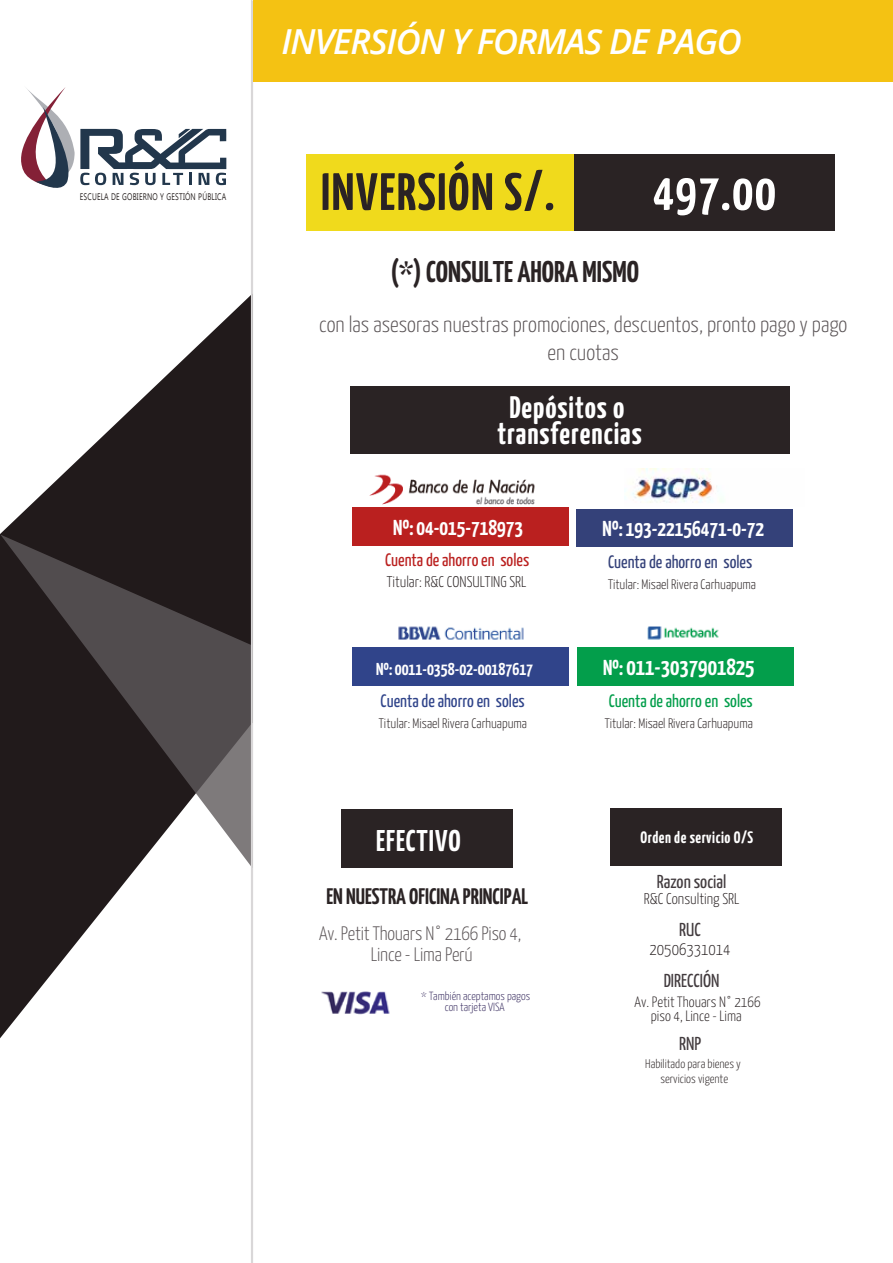
<style>
.page{position:relative;width:893px;height:1263px;background:#fff}
.page>*{position:absolute;margin:0;border:0;box-sizing:border-box;transform-origin:0 0}
.t1{font:700 52.5px "Yanone Kaffeesatz";letter-spacing:.03em;color:#2a2324}
.t2{font:700 52.5px "Yanone Kaffeesatz";color:#fff}
.t3{font:italic 600 34.5px "Open Sans";letter-spacing:-.03em;color:#fff}
.t4{font:700 31.05px/25.3px "Yanone Kaffeesatz";letter-spacing:.03em;color:#fff;text-align:center}
.t5{font:700 30px "Yanone Kaffeesatz";color:#2a2324}
.t6{font:700 30px "Yanone Kaffeesatz";letter-spacing:.03em;color:#fff}
.t7{font:700 23.4px "Yanone Kaffeesatz";color:#fff}
.t8{font:300 22.5px/28.5px "Yanone Kaffeesatz";color:#5a5456;text-align:center}
.t9{font:700 22.5px "Yanone Kaffeesatz";color:#2a2324}
.t10{font:700 21.6px "Yanone Kaffeesatz";color:#fff}
.t11{font:300 19.5px/21.1px "Yanone Kaffeesatz";letter-spacing:-.01em;color:#5a5456;text-align:center}
.t12{font:18.75px "Yanone Kaffeesatz";color:#423b3e}
.t13{font:18px "Yanone Kaffeesatz";color:#ba201f}
.t14{font:18px "Yanone Kaffeesatz";color:#344179}
.t15{font:18px "Yanone Kaffeesatz";color:#30448a}
.t16{font:18px "Yanone Kaffeesatz";color:#039e4b}
.t17{font:700 17.25px "Yanone Kaffeesatz";color:#fff}
.t18{font:300 16.8px "Yanone Kaffeesatz";color:#2a2324}
.t19{font:700 16.5px "Yanone Kaffeesatz";letter-spacing:.03em;color:#fff}
.t20{font:300 15.6px "Yanone Kaffeesatz";color:#2a2324}
.t21{font:300 15px/14.1px "Yanone Kaffeesatz";color:#2a2324;text-align:center}
.t22{font:300 13.8px "Yanone Kaffeesatz";color:#2a2324}
.t23{font:300 12.45px/15.5px "Yanone Kaffeesatz";color:#2a2324;text-align:center}
.t24{font:300 11.85px/11.1px "Yanone Kaffeesatz";color:#362a5d;text-align:center}
.t25{font:9.6px "Ebrima";letter-spacing:.03em;color:#2a2423;scale:.74 1}
.s1{font-size:21.6px}
</style>
<div class="page">
<hr style="left:252px;top:1px;width:1px;height:1262px;background:#d9d7d8">
<svg style="left:0;top:295px;width:251px;height:743px"></svg>
<svg style="left:0;top:535px;width:251px;height:333px;background:#3e3839"></svg>
<hr style="left:251px;top:0;width:1px;height:1263px;background:#d9d7d8">
<svg style="left:21px;top:87px;width:205px;height:101px"></svg>
<div style="left:253px;top:0;width:640px;height:81px;background:#f4c213"></div>
<div style="left:573px;top:154px;width:261px;height:77px;background:#2a2324"></div>
<div style="left:306px;top:154px;width:268px;height:77px;background:#f0da1c"></div>
<div style="left:342px;top:809px;width:171px;height:59px;background:#2a2324"></div>
<img style="left:321px;top:991px;width:69px;height:24px">
<div style="left:350px;top:386px;width:440px;height:68px;background:#2a2324"></div>
<img style="left:369px;top:474px;width:166px;height:31px">
<div style="left:352px;top:507px;width:217px;height:38px;background:#ba201f"></div>
<div style="left:576px;top:508px;width:217px;height:39px;background:#344179"></div>
<img style="left:632px;top:468px;width:85px;height:35px">
<div style="left:352px;top:647px;width:217px;height:39px;background:#30448a"></div>
<img style="left:398px;top:626px;width:126px;height:14px">
<div style="left:577px;top:647px;width:217px;height:39px;background:#039e4b"></div>
<img style="left:647px;top:626px;width:72px;height:14px">
<div style="left:611px;top:808px;width:171px;height:59px;background:#2a2324"></div>
<p class="t25" style="left:80px;top:190px;width:200px">ESCUELA DE GOBIERNO Y GESTIÓN PÚBLICA</p>
<h2 class="t3" style="left:281px;top:17px;width:462px">INVERSIÓN Y FORMAS DE PAGO</h2>
<h1 class="t1" style="left:321px;top:159px;width:235px">INVERSIÓN S/.</h1>
<h1 class="t2" style="left:653px;top:159px;width:125px">497.00</h1>
<h3 class="t5" style="left:390px;top:253px;width:250px">(*) CONSULTE AHORA MISMO</h3>
<h3 class="t8" style="left:319px;top:309px;width:530px">con las asesoras nuestras promociones, descuentos, pronto pago y pago en cuotas</h3>
<h3 class="t4" style="left:497px;top:395px;width:146px">Depósitos o transferencias</h3>
<h3 class="t10" style="left:393px;top:514px;width:132px">Nº: 04-015-718973</h3>
<p class="t20" style="left:387px;top:572px;width:141px">Titular: R&amp;C CONSULTING SRL</p>
<h3 class="t13" style="left:385px;top:549px;width:146px">Cuenta de ahorro en soles</h3>
<h3 class="t10" style="left:602px;top:515px;width:163px">Nº: 193-22156471-0-72</h3>
<h3 class="t14" style="left:608px;top:551px;width:146px">Cuenta de ahorro en soles</h3>
<p class="t22" style="left:608px;top:576px;width:150px">Titular: Misael Rivera Carhuapuma</p>
<p class="t17" style="left:376px;top:659px;width:159px">Nº: 0011-0358-02-00187617</p>
<h3 class="t7" style="left:603px;top:653px;width:153px"><span class="s1">Nº:</span> 011-3037901825</h3>
<h3 class="t15" style="left:381px;top:690px;width:146px">Cuenta de ahorro en soles</h3>
<p class="t22" style="left:379px;top:715px;width:150px">Titular: Misael Rivera Carhuapuma</p>
<h3 class="t16" style="left:609px;top:690px;width:146px">Cuenta de ahorro en soles</h3>
<p class="t22" style="left:605px;top:715px;width:150px">Titular: Misael Rivera Carhuapuma</p>
<h3 class="t6" style="left:376px;top:822px;width:86px">EFECTIVO</h3>
<h3 class="t9" style="left:326px;top:882px;width:203px">EN NUESTRA OFICINA PRINCIPAL</h3>
<h3 class="t11" style="left:319px;top:922px;width:204px">Av. Petit Thouars N° 2166 Piso 4,<br>Lince - Lima Perú</h3>
<p class="t24" style="left:421px;top:990px;width:110px">* También aceptamos pagos con tarjeta VISA</p>
<p class="t19" style="left:640px;top:827px;width:114px">Orden de servicio O/S</p>
<h3 class="t12" style="left:657px;top:870px;width:71px">Razon social</h3>
<p class="t20" style="left:644px;top:889px;width:97px">R&amp;C Consulting SRL</p>
<h3 class="t12" style="left:679px;top:918px;width:23px">RUC</h3>
<p class="t18" style="left:650px;top:938px;width:82px">20506331014</p>
<h3 class="t12" style="left:664px;top:969px;width:57px">DIRECCIÓN</h3>
<p class="t21" style="left:634px;top:994px;width:128px">Av. Petit Thouars N° 2166 piso 4, Lince - Lima</p>
<h3 class="t12" style="left:679px;top:1032px;width:24px">RNP</h3>
<p class="t23" style="left:645px;top:1055px;width:97px">Habilitado para bienes y servicios vigente</p>
</div>
